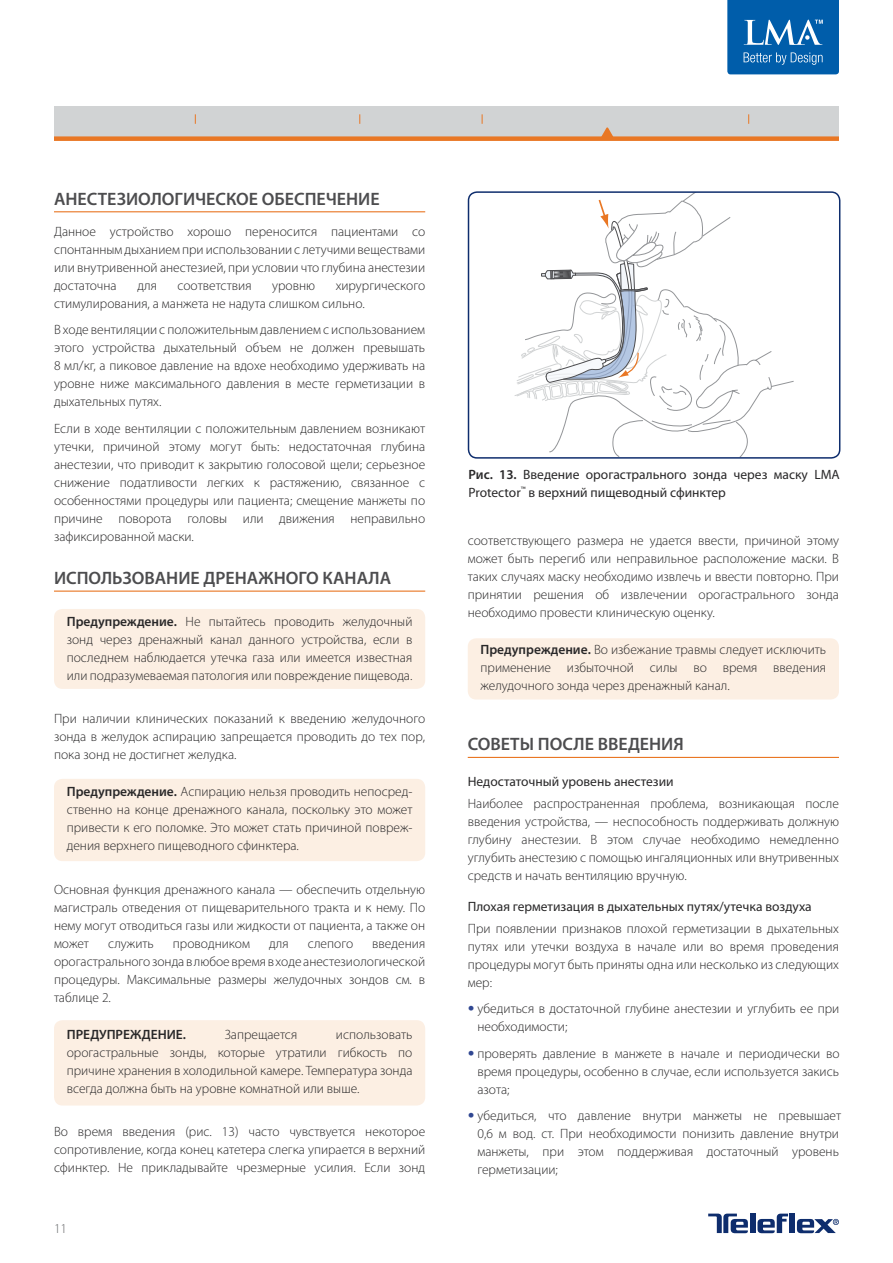
<style>
.page{position:relative;width:893px;height:1263px;background:#fff}
.page>*{position:absolute;margin:0;border:0;box-sizing:border-box;transform-origin:0 0}
.t1{font:600 18px "Myriad Pro";color:#4d4d4f}
.t2{font:300 13.5px/18px "Myriad Pro";color:#292829;text-align:justify}
.t3{font:13.5px/18.1px "Myriad Pro";color:#292829}
.t4{font:600 13.5px "Myriad Pro";color:#292829}
.t5{font:300 13.5px "Myriad Pro";color:#636466}
.s1{font-weight:600}
.s2{font-family:"Helvetica Neue";color:#304792}
</style>
<div class="page">
<div style="left:54px;top:106px;width:785px;height:32px;background:#d1d3d4"></div>
<svg style="left:602px;top:127px;width:11px;height:9px"></svg>
<div style="left:54px;top:136px;width:785px;height:5px;background:#e97724"></div>
<svg style="left:727px;top:0;width:112px;height:74px;background:#1a6db2"></svg>
<div style="left:468px;top:638px;width:371px;height:61px;background:#fcefe3;border-radius:9px"></div>
<div style="left:54px;top:609px;width:371px;height:80px;background:#fcefe3;border-radius:9px"></div>
<div style="left:54px;top:779px;width:371px;height:82px;background:#fcefe3;border-radius:9px"></div>
<div style="left:54px;top:1020px;width:371px;height:85px;background:#fcefe3;border-radius:9px"></div>
<svg style="left:514px;top:194px;width:280px;height:262px"></svg>
<div style="left:468px;top:191px;width:372px;height:268px;border:2px solid #0e2d6d;border-radius:9px"></div>
<div style="left:789px;top:1213px;width:6px;height:20px;background:#0e2d6d"></div>
<svg style="left:757px;top:1213px;width:31px;height:20px"></svg>
<div style="left:750px;top:1213px;width:5px;height:20px;background:#0e2d6d"></div>
<svg style="left:797px;top:1219px;width:42px;height:14px"></svg>
<svg style="left:708px;top:1213px;width:40px;height:20px"></svg>
<hr style="left:54px;top:211px;width:371px;height:1px;background:#e97724">
<hr style="left:54px;top:590px;width:371px;height:2px;background:#e97724">
<hr style="left:468px;top:757px;width:371px;height:1px;background:#e97724">
<h1 class="t1" style="left:54px;top:187px;width:327px">АНЕСТЕЗИОЛОГИЧЕСКОЕ ОБЕСПЕЧЕНИЕ</h1>
<p class="t2" style="left:54px;top:222px;width:373px">Данное устройство хорошо переносится пациентами со спонтанным дыханием при использовании с летучими веществами или внутривенной анестезией, при условии что глубина анестезии достаточна</p>
<p class="t2" style="left:54px;top:276px;width:373px;text-indent:282px">хирургического стимулирования, а манжета не надута слишком сильно.</p>
<p class="t2" style="left:54px;top:321px;width:373px">В ходе вентиляции с положительным давлением с использованием этого устройства дыхательный объем не должен превышать 8 мл/кг, а пиковое давление на вдохе необходимо удерживать на уровне ниже максимального давления в месте герметизации в дыхательных путях.</p>
<p class="t2" style="left:54px;top:419px;width:373px">Если в ходе вентиляции с положительным давлением возникают утечки, причиной этому могут быть: недостаточная глубина анестезии, что приводит к закрытию голосовой щели; серьезное снижение податливости легких к растяжению, связанное с особенностями процедуры или пациента; смещение манжеты по причине поворота головы или движения неправильно зафиксированной маски.</p>
<h1 class="t1" style="left:54px;top:567px;width:339px">ИСПОЛЬЗОВАНИЕ ДРЕНАЖНОГО КАНАЛА</h1>
<p class="t2" style="left:67px;top:612px;width:347px"><span class="s1">Предупреждение.</span> Не пытайтесь проводить желудочный зонд через дренажный канал данного устройства, если в последнем наблюдается утечка газа или имеется известная или подразумеваемая патология или повреждение пищевода.</p>
<p class="t2" style="left:54px;top:710px;width:373px">При наличии клинических показаний к введению желудочного зонда в желудок аспирацию запрещается проводить до тех пор, пока зонд не достигнет желудка.</p>
<p class="t2" style="left:67px;top:783px;width:347px"><span class="s1">Предупреждение.</span> Аспирацию нельзя проводить непосред&shy;ственно на конце дренажного канала, поскольку это может привести к его поломке. Это может стать причиной повреж&shy;дения верхнего пищеводного сфинктера.</p>
<p class="t2" style="left:54px;top:880px;width:373px">Основная функция дренажного канала — обеспечить отдельную магистраль отведения от пищеварительного тракта и к нему. По нему могут отводиться газы или жидкости от пациента, а также он может</p>
<p class="t2" style="left:137px;top:276px;width:21px">для</p>
<p class="t2" style="left:177px;top:276px;width:76px">соответствия</p>
<p class="t2" style="left:272px;top:276px;width:44px">уровню</p>
<p class="t2" style="left:54px;top:934px;width:373px;text-indent:318px">введения орогастрального зонда в любое время в ходе анестезиологической процедуры. Максимальные размеры желудочных зондов см. в таблице 2.</p>
<p class="t4" style="left:67px;top:1026px;width:121px">ПРЕДУПРЕЖДЕНИЕ.</p>
<p class="t2" style="left:225px;top:1025px;width:74px">Запрещается</p>
<p class="t2" style="left:108px;top:934px;width:47px">служить</p>
<p class="t2" style="left:173px;top:934px;width:79px">проводником</p>
<p class="t2" style="left:269px;top:934px;width:21px">для</p>
<p class="t2" style="left:308px;top:934px;width:47px">слепого</p>
<p class="t2" style="left:67px;top:1025px;width:347px;text-indent:269px">использовать орогастральные зонды, которые утратили гибкость по причине хранения в холодильной камере. Температура зонда всегда должна быть на уровне комнатной или выше.</p>
<p class="t2" style="left:54px;top:1123px;width:373px">Во время введения (рис. 13) часто чувствуется некоторое сопротивление, когда конец катетера слегка упирается в верхний сфинктер. Не прикладывайте чрезмерные усилия. Если зонд</p>
<p class="t5" style="left:54px;top:1221px;width:15px">11</p>
<p class="t3" style="left:468px;top:465px;width:373px"><span class="s1">Рис. 13.</span> Введение орогастрального зонда через маску LMA<br>Protector<sup>™</sup> в верхний пищеводный сфинктер</p>
<p class="t2" style="left:468px;top:531px;width:373px">соответствующего размера не удается ввести, причиной этому может быть перегиб или неправильное расположение маски. В таких случаях маску необходимо извлечь и ввести повторно. При принятии решения об извлечении орогастрального зонда необходимо провести клиническую оценку.</p>
<p class="t2" style="left:480px;top:641px;width:347px"><span class="s1">Предупреждение.</span> Во избежание травмы следует исключить применение избыточной силы во время введения желудочного зонда через дренажный канал.</p>
<h1 class="t1" style="left:468px;top:733px;width:217px">СОВЕТЫ ПОСЛЕ ВВЕДЕНИЯ</h1>
<p class="t3" style="left:468px;top:772px;width:207px">Недостаточный уровень анестезии</p>
<p class="t2" style="left:468px;top:794px;width:373px">Наиболее распространенная проблема, возникающая после введения устройства, — неспособность поддерживать должную глубину анестезии. В этом случае необходимо немедленно углубить анестезию с помощью ингаляционных или внутривенных средств и начать вентиляцию вручную.</p>
<p class="t3" style="left:468px;top:897px;width:346px">Плохая герметизация в дыхательных путях/утечка воздуха</p>
<p class="t2" style="left:468px;top:919px;width:373px">При появлении признаков плохой герметизации в дыхательных путях или утечки воздуха в начале или во время проведения процедуры могут быть приняты одна или несколько из следующих мер:</p>
<p class="t2" style="left:477px;top:1000px;width:363px;text-indent:-10px"><span class="s2">•</span> убедиться в достаточной глубине анестезии и углубить ее при необходимости;</p>
<p class="t2" style="left:477px;top:1044px;width:364px;text-indent:-10px"><span class="s2">•</span> проверять давление в манжете в начале и периодически во время процедуры, особенно в случае, если используется закись азота;</p>
<p class="t2" style="left:477px;top:1107px;width:365px;text-align:left;text-indent:-10px"><span class="s2">•</span> убедиться, что давление внутри манжеты не превышает 0,6 м вод. ст. При необходимости понизить давление внутри манжеты, при этом поддерживая достаточный уровень герметизации;</p>
</div>
